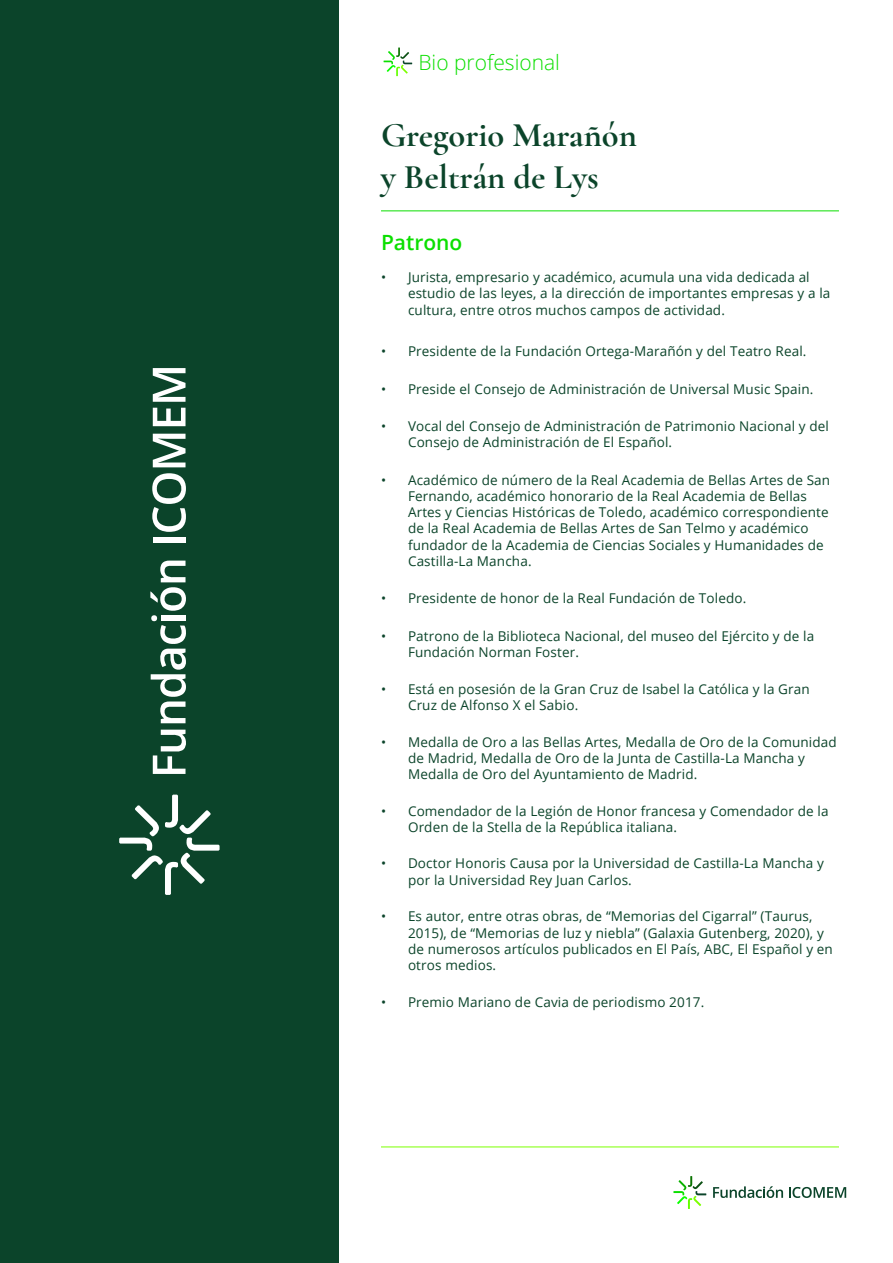
<style>
.page{position:relative;width:893px;height:1263px;background:#fff}
.page>*{position:absolute;margin:0;border:0;box-sizing:border-box;transform-origin:0 0}
.t1{font:700 34.5px/42px "Cormorant Garamond";color:#0b442a}
.t2{font:300 21px "Open Sans";color:#0bdf00}
.t3{font:600 21px "Open Sans";color:#0bdf00}
.t4{font:13.5px/16.2px "Open Sans";letter-spacing:.01em;color:#0b442a}
</style>
<div class="page">
<svg style="left:713px;top:1186px;width:70px;height:12px"></svg>
<svg style="left:789px;top:1187px;width:57px;height:11px"></svg>
<svg style="left:673px;top:1176px;width:33px;height:33px"></svg>
<hr style="left:381px;top:210px;width:458px;height:1px;background:#0bdf00">
<hr style="left:381px;top:1146px;width:458px;height:1px;background:#7cff00">
<svg style="left:384px;top:48px;width:28px;height:28px"></svg>
<div style="left:0;top:0;width:339px;height:1263px;background:#0b442a"></div>
<svg style="left:153px;top:730px;width:33px;height:44px"></svg>
<svg style="left:150px;top:561px;width:36px;height:162px"></svg>
<div style="left:153px;top:538px;width:33px;height:5px;background:#fff"></div>
<svg style="left:152px;top:473px;width:34px;height:59px"></svg>
<svg style="left:153px;top:434px;width:33px;height:33px"></svg>
<svg style="left:153px;top:408px;width:33px;height:18px"></svg>
<svg style="left:153px;top:368px;width:33px;height:34px"></svg>
<svg style="left:119px;top:795px;width:101px;height:100px"></svg>
<h2 class="t2" style="left:418px;top:47px;width:143px">Bio profesional</h2>
<h1 class="t1" style="left:381px;top:114px;width:257px">Gregorio Marañón y Beltrán de Lys</h1>
<h2 class="t3" style="left:381px;top:228px;width:83px">Patrono</h2>
<p class="t4" style="left:408px;top:269px;width:424px;text-indent:-27px">• Jurista, empresario y académico, acumula una vida dedicada al estudio de las leyes, a la dirección de importantes empresas y a la cultura, entre otros muchos campos de actividad.</p>
<p class="t4" style="left:381px;top:343px;width:427px">• Presidente de la Fundación Ortega-Marañón y del Teatro Real.</p>
<p class="t4" style="left:381px;top:380px;width:434px">• Preside el Consejo de Administración de Universal Music Spain.</p>
<p class="t4" style="left:408px;top:418px;width:422px;text-indent:-27px">• Vocal del Consejo de Administración de Patrimonio Nacional y del<br>Consejo de Administración de El Español.</p>
<p class="t4" style="left:408px;top:471px;width:424px;text-indent:-27px">• Académico de número de la Real Academia de Bellas Artes de San Fernando, académico honorario de la Real Academia de Bellas Artes y Ciencias Históricas de Toledo, académico correspondiente de la Real Academia de Bellas Artes de San Telmo y académico fundador de la Academia de Ciencias Sociales y Humanidades de Castilla-La Mancha.</p>
<p class="t4" style="left:381px;top:590px;width:367px">• Presidente de honor de la Real Fundación de Toledo.</p>
<p class="t4" style="left:408px;top:627px;width:408px;text-indent:-27px">• Patrono de la Biblioteca Nacional, del museo del Ejército y de la<br>Fundación Norman Foster.</p>
<p class="t4" style="left:408px;top:680px;width:403px;text-indent:-27px">• Está en posesión de la Gran Cruz de Isabel la Católica y la Gran<br>Cruz de Alfonso X el Sabio.</p>
<p class="t4" style="left:408px;top:733px;width:430px;text-indent:-27px">• Medalla de Oro a las Bellas Artes, Medalla de Oro de la Comunidad de Madrid, Medalla de Oro de la Junta de Castilla-La Mancha y<br>Medalla de Oro del Ayuntamiento de Madrid.</p>
<p class="t4" style="left:408px;top:802px;width:422px;text-indent:-27px">• Comendador de la Legión de Honor francesa y Comendador de la<br>Orden de la Stella de la República italiana.</p>
<p class="t4" style="left:408px;top:855px;width:417px;text-indent:-27px">• Doctor Honoris Causa por la Universidad de Castilla-La Mancha y por la Universidad Rey Juan Carlos.</p>
<p class="t4" style="left:408px;top:908px;width:426px;text-indent:-27px">• Es autor, entre otras obras, de “Memorias del Cigarral” (Taurus, 2015), de “Memorias de luz y niebla” (Galaxia Gutenberg, 2020), y de numerosos artículos publicados en El País, ABC, El Español y en otros medios.</p>
<p class="t4" style="left:381px;top:993px;width:325px">• Premio Mariano de Cavia de periodismo 2017.</p>
</div>
